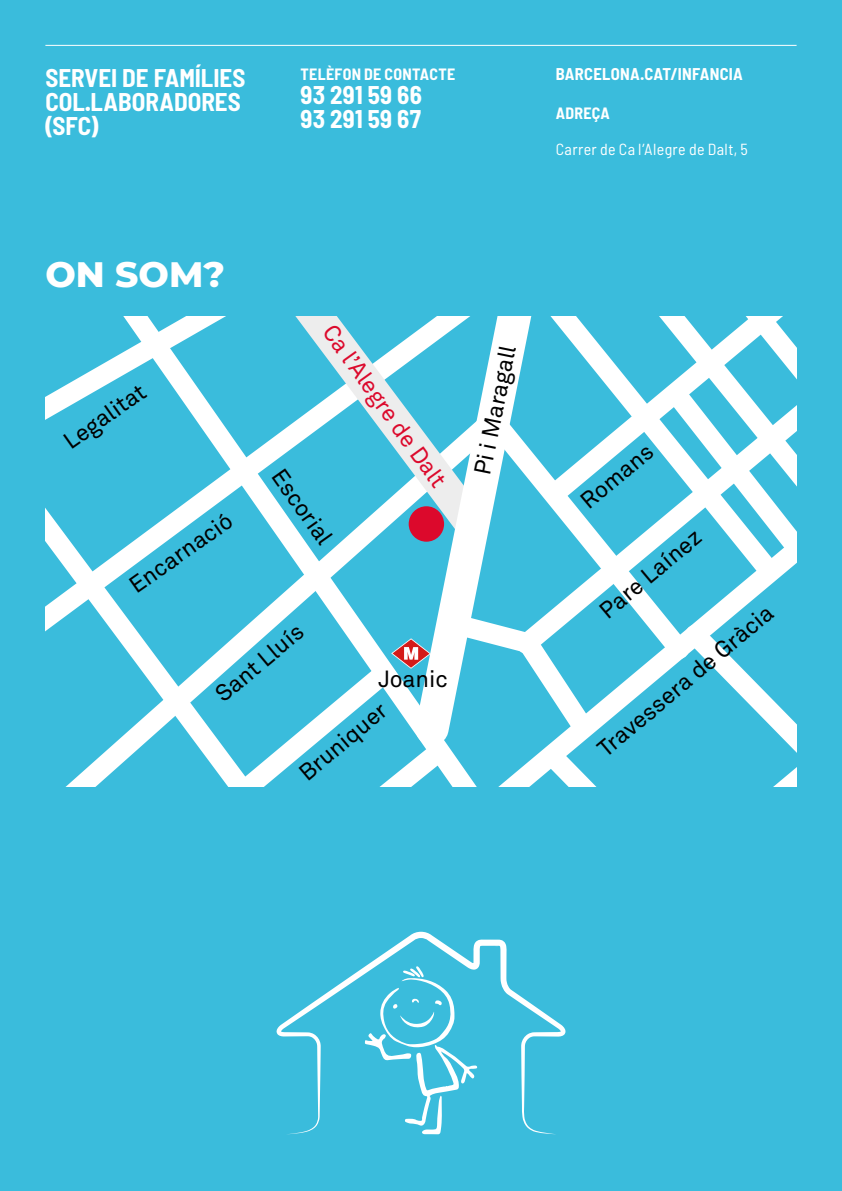
<style>
.page{position:relative;width:842px;height:1191px;background:#3abcdc}
.page>*{position:absolute;margin:0;border:0;box-sizing:border-box;transform-origin:0 0}
.t1{font:800 36px "Montserrat";color:#fff}
.t2{font:700 semi-condensed 25px/24px "Barlow";color:#fff}
.t3{font:23.2px "Akkurat Pro";color:#000}
.t4{font:23.2px "Akkurat Pro";color:#dc092c}
.t5{font:700 semi-condensed 16.6px "Barlow";letter-spacing:.015em;color:#fff}
.t6{font:semi-condensed 16px "Barlow";letter-spacing:.025em;color:#fff}
.t7{font:700 semi-condensed 16px "Barlow";letter-spacing:.015em;color:#fff}
</style>
<div class="page">
<hr style="left:45px;top:45px;width:751px;height:1px;background:#fff">
<svg style="left:590px;top:317px;width:207px;height:282px"></svg>
<svg style="left:45px;top:523px;width:301px;height:76px"></svg>
<svg style="left:200px;top:523px;width:192px;height:45px"></svg>
<svg style="left:45px;top:317px;width:348px;height:206px"></svg>
<svg style="left:393px;top:317px;width:197px;height:282px"></svg>
<svg style="left:45px;top:599px;width:752px;height:187px"></svg>
<svg style="left:277px;top:931px;width:288px;height:203px"></svg>
<svg style="left:364px;top:966px;width:113px;height:168px"></svg>
<p class="t2" style="left:45px;top:66px;width:201px">SERVEI DE FAMÍLIES<br>COL·LABORADORES (SFC)</p>
<p class="t7" style="left:301px;top:64px;width:156px">TELÈFON DE CONTACTE</p>
<p class="t2" style="left:301px;top:82px;width:123px">93 291 59 66<br>93 291 59 67</p>
<p class="t5" style="left:556px;top:64px;width:189px">BARCELONA.CAT/INFANCIA</p>
<p class="t7" style="left:556px;top:104px;width:56px">ADREÇA</p>
<p class="t6" style="left:556px;top:140px;width:194px">Carrer de Ca l’Alegre de Dalt, 5</p>
<h1 class="t1" style="left:45px;top:248px;width:181px">ON SOM?</h1>
<p class="t3" style="left:58px;top:432px;width:96px;rotate:-35deg">Legalitat</p>
<p class="t3" style="left:124px;top:576px;width:122px;rotate:-35deg">Encarnació</p>
<p class="t4" style="left:339px;top:320px;width:195px;rotate:54deg">Ca l’Alegre de Dalt</p>
<p class="t3" style="left:288px;top:463px;width:88px;rotate:55deg">Escorial</p>
<p class="t3" style="left:210px;top:687px;width:109px;rotate:-40deg">Sant Lluís</p>
<p class="t3" style="left:293px;top:765px;width:108px;rotate:-40deg">Bruniquer</p>
<p class="t3" style="left:378px;top:665px;width:71px">Joanic</p>
<p class="t3" style="left:469px;top:472px;width:133px;rotate:-79deg">Pi i Maragall</p>
<p class="t3" style="left:575px;top:493px;width:89px;rotate:-40deg">Rom ans</p>
<p class="t3" style="left:594px;top:603px;width:126px;rotate:-40deg">Pare Laínez</p>
<p class="t3" style="left:592px;top:741px;width:222px;rotate:-40deg">Travessera de Gràcia</p>
</div>
